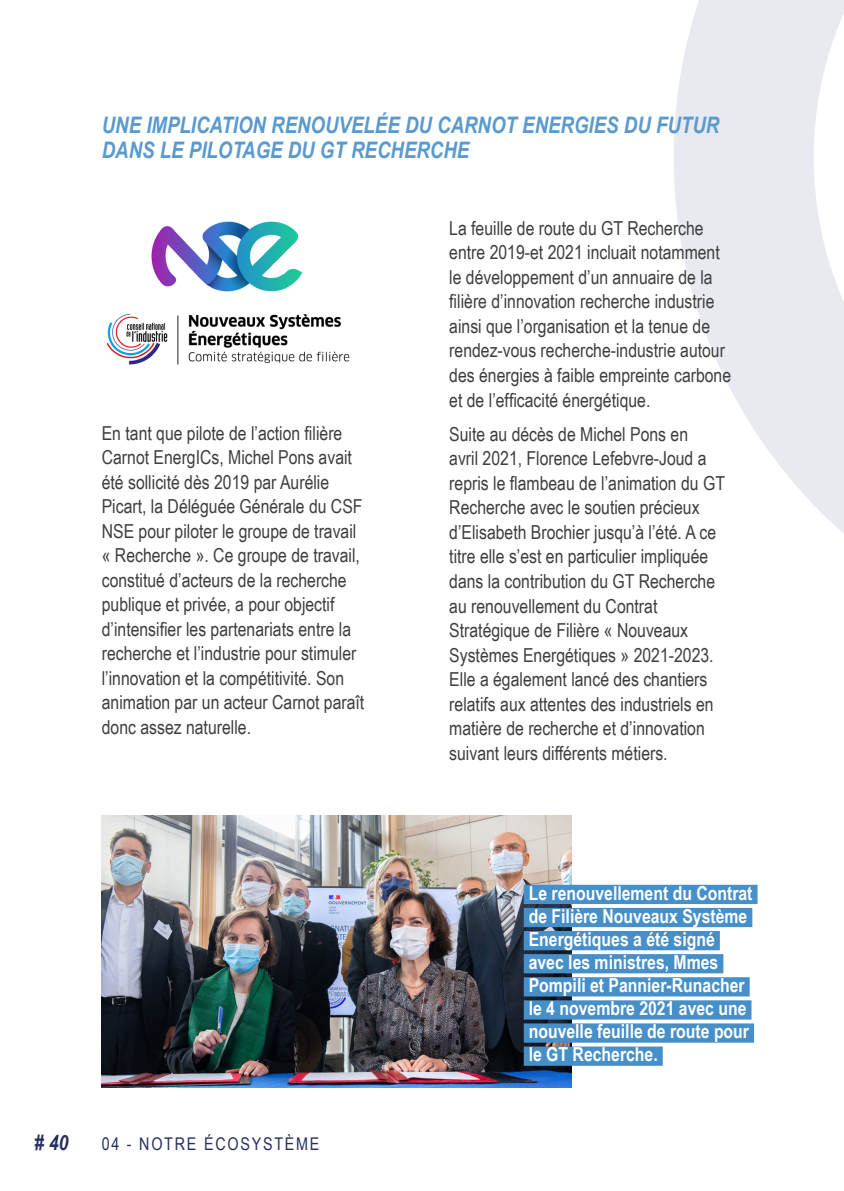
<style>
.page{position:relative;width:844px;height:1191px;background:#fff}
.page>*{position:absolute;margin:0;border:0;box-sizing:border-box;transform-origin:0 0}
.t1{font:italic 700 22.75px/24.5px "Arial Narrow";color:#5a9ace}
.t2{font:italic 700 21px "Arial Narrow";color:#252f60}
.t3{font:19.25px/24.5px "Arial Narrow";color:#3e3e3f}
.t4{font:700 19.25px "Arial Narrow";color:#fff}
.t5{font:17.5px "Arial Narrow";letter-spacing:.1em;color:#252f60}
</style>
<div class="page">
<img style="left:106px;top:221px;width:244px;height:144px">
<svg style="left:674px;top:0;width:169px;height:533px"></svg>
<img style="left:101px;top:815px;width:470px;height:272px">
<div style="left:523px;top:884px;width:234px;height:20px;background:#478fc9"></div>
<div style="left:523px;top:908px;width:229px;height:19px;background:#478fc9"></div>
<div style="left:523px;top:931px;width:196px;height:19px;background:#478fc9"></div>
<div style="left:523px;top:954px;width:200px;height:19px;background:#478fc9"></div>
<div style="left:523px;top:977px;width:226px;height:19px;background:#478fc9"></div>
<div style="left:523px;top:1000px;width:228px;height:19px;background:#478fc9"></div>
<div style="left:523px;top:1023px;width:230px;height:19px;background:#478fc9"></div>
<div style="left:523px;top:1046px;width:139px;height:19px;background:#478fc9"></div>
<p class="t1" style="left:102px;top:112px;width:619px">UNE IMPLICATION RENOUVELÉE DU CARNOT ENERGIES DU FUTUR<br>DANS LE PILOTAGE DU GT RECHERCHE</p>
<p class="t3" style="left:102px;top:420px;width:264px">En tant que pilote de l’action filière Carnot EnergICs, Michel Pons avait été sollicité dès 2019 par Aurélie Picart, la Déléguée Générale du CSF NSE pour piloter le groupe de travail « Recherche ». Ce groupe de travail, constitué d’acteurs de la recherche publique et privée, a pour objectif d’intensifier les partenariats entre la recherche et l’industrie pour stimuler l’innovation et la compétitivité. Son animation par un acteur Carnot paraît donc assez naturelle.</p>
<p class="t2" style="left:35px;top:1126px;width:35px"># 40</p>
<p class="t5" style="left:102px;top:1130px;width:219px">04 - NOTRE ÉCOSYSTÈME</p>
<p class="t3" style="left:449px;top:215px;width:283px">La feuille de route du GT Recherche entre 2019-et 2021 incluait notamment le développement d’un annuaire de la filière d’innovation recherche industrie ainsi que l’organisation et la tenue de rendez-vous recherche-industrie autour des énergies à faible empreinte carbone et de l’efficacité énergétique.</p>
<p class="t3" style="left:449px;top:421px;width:277px">Suite au décès de Michel Pons en<br>avril 2021, Florence Lefebvre-Joud a repris le flambeau de l’animation du GT Recherche avec le soutien précieux d’Elisabeth Brochier jusqu’à l’été. A ce titre elle s’est en particulier impliquée dans la contribution du GT Recherche au renouvellement du Contrat Stratégique de Filière « Nouveaux Systèmes Energétiques » 2021-2023.<br>Elle a également lancé des chantiers relatifs aux attentes des industriels en matière de recherche et d’innovation suivant leurs différents métiers.</p>
<p class="t4" style="left:528px;top:878px;width:225px">Le renouvellement du Contrat</p>
<p class="t4" style="left:528px;top:901px;width:220px">de Filière Nouveaux Système</p>
<p class="t4" style="left:528px;top:924px;width:187px">Energétiques a été signé</p>
<p class="t4" style="left:528px;top:947px;width:191px">avec les ministres, Mmes</p>
<p class="t4" style="left:528px;top:970px;width:217px">Pompili et Pannier-Runacher</p>
<p class="t4" style="left:528px;top:993px;width:219px">le 4 novembre 2021 avec une</p>
<p class="t4" style="left:528px;top:1017px;width:222px">nouvelle feuille de route pour</p>
<p class="t4" style="left:528px;top:1040px;width:130px">le GT Recherche.</p>
</div>
